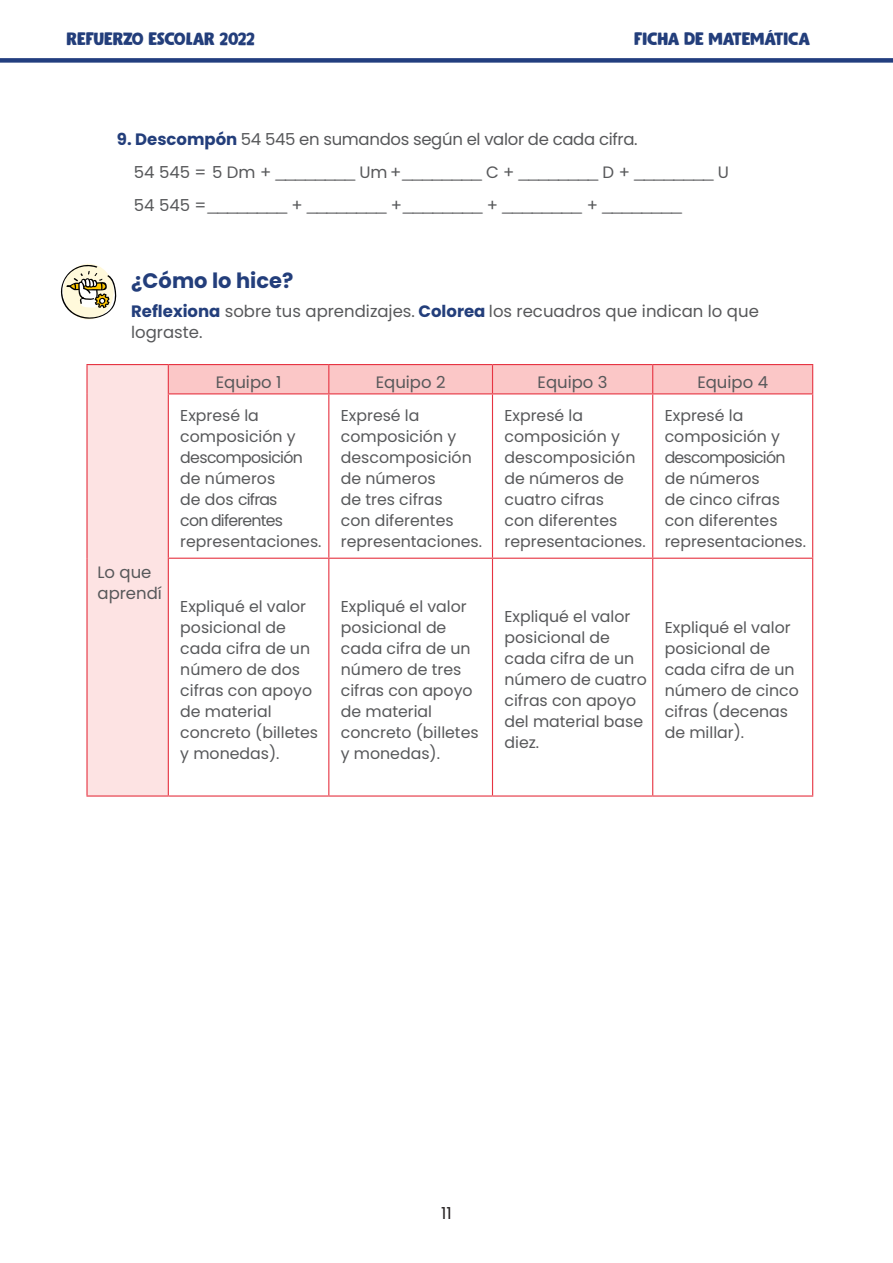
<style>
.page{position:relative;width:893px;height:1263px;background:#fff}
.page>*{position:absolute;margin:0;border:0;box-sizing:border-box;transform-origin:0 0}
.Cuerpo_de_texto_alin{font:700 21px "Poppins";color:#233e7b}
.t1{font:18px "Gumbo DEMO";color:#233e7b}
.Cuerpo_de_texto_alin-2{font:16.5px/21px "Poppins";color:#57585a}
.Cuerpo_de_texto_alin-3{font:16.5px "Gotham Rounded";color:#57585a}
.Cuerpo_de_texto_alin-4{font:16.5px "Poppins";letter-spacing:-.02em;color:#57585a}
.t2{font:16.5px "Poppins";color:#231f20}
.Cuerpo_de_texto_alin-5{font:15.75px/21px "Poppins";color:#57585a}
.s1{font-weight:700;color:#233e7b}
.s2{font-family:"Poppins"}
</style>
<div class="page">
<div style="left:0;top:58px;width:893px;height:5px;background:#223e7f"></div>
<div style="left:87px;top:365px;width:81px;height:431px;background:#fde3e3"></div>
<hr style="left:86px;top:795px;width:82px;height:2px;background:#e63442">
<hr style="left:168px;top:364px;width:161px;height:1px;background:#e63442">
<hr style="left:329px;top:364px;width:163px;height:1px;background:#e63442">
<hr style="left:492px;top:364px;width:161px;height:1px;background:#e63442">
<hr style="left:653px;top:364px;width:160px;height:1px;background:#e63442">
<hr style="left:328px;top:394px;width:1px;height:164px;background:#e63442">
<hr style="left:492px;top:394px;width:1px;height:164px;background:#e63442">
<hr style="left:652px;top:394px;width:1px;height:164px;background:#e63442">
<hr style="left:812px;top:394px;width:1px;height:164px;background:#e63442">
<hr style="left:168px;top:558px;width:161px;height:1px;background:#e63442">
<hr style="left:329px;top:558px;width:163px;height:1px;background:#e63442">
<hr style="left:328px;top:559px;width:1px;height:236px;background:#e63442">
<hr style="left:492px;top:558px;width:161px;height:1px;background:#e63442">
<hr style="left:492px;top:559px;width:1px;height:236px;background:#e63442">
<hr style="left:653px;top:558px;width:160px;height:1px;background:#e63442">
<hr style="left:652px;top:559px;width:1px;height:236px;background:#e63442">
<hr style="left:812px;top:559px;width:1px;height:236px;background:#e63442">
<hr style="left:168px;top:795px;width:161px;height:2px;background:#e63442">
<hr style="left:329px;top:795px;width:163px;height:2px;background:#e63442">
<hr style="left:492px;top:795px;width:161px;height:2px;background:#e63442">
<hr style="left:653px;top:795px;width:160px;height:2px;background:#e63442">
<hr style="left:86px;top:365px;width:2px;height:29px;background:#e63442">
<hr style="left:86px;top:394px;width:2px;height:164px;background:#e63442">
<hr style="left:86px;top:558px;width:2px;height:237px;background:#e63442">
<hr style="left:86px;top:364px;width:82px;height:1px;background:#e63442">
<svg style="left:168px;top:365px;width:645px;height:29px;background:#fac1c2"></svg>
<hr style="left:168px;top:394px;width:1px;height:164px;background:#e63442">
<hr style="left:168px;top:559px;width:1px;height:236px;background:#e63442">
<svg style="left:60px;top:264px;width:57px;height:55px"></svg>
<p class="t1" style="left:67px;top:29px;width:190px">REFUERZO ESCOLAR 2022</p>
<p class="t1" style="left:634px;top:29px;width:177px">FICHA DE MATEMÁTICA</p>
<p class="Cuerpo_de_texto_alin-4" style="left:117px;top:130px;width:522px"><span class="s1">9. Descompón</span> 54 545 en sumandos según el valor de cada cifra.</p>
<p class="Cuerpo_de_texto_alin-3" style="left:134px;top:161px;width:597px"><span class="s2">54 545 = 5 Dm +</span> ________ <span class="s2">Um +</span> ________ <span class="s2">C +</span> ________ <span class="s2">D +</span> ________ <span class="s2">U</span></p>
<p class="Cuerpo_de_texto_alin-3" style="left:134px;top:194px;width:549px"><span class="s2">54 545 =</span> ________ <span class="s2">+</span> ________ <span class="s2">+</span> ________ <span class="s2">+</span> ________ <span class="s2">+</span> ________</p>
<p class="Cuerpo_de_texto_alin" style="left:131px;top:269px;width:164px">¿Cómo lo hice?</p>
<p class="Cuerpo_de_texto_alin-2" style="left:131px;top:300px;width:629px"><span class="s1">Reflexiona</span> sobre tus aprendizajes. <span class="s1">Colorea</span> los recuadros que indican lo que lograste.</p>
<p class="Cuerpo_de_texto_alin-2" style="left:98px;top:562px;width:66px">Lo que aprendí</p>
<p class="Cuerpo_de_texto_alin-2" style="left:216px;top:372px;width:67px">Equipo 1</p>
<p class="Cuerpo_de_texto_alin-2" style="left:376px;top:372px;width:71px">Equipo 2</p>
<p class="Cuerpo_de_texto_alin-2" style="left:538px;top:372px;width:72px">Equipo 3</p>
<p class="Cuerpo_de_texto_alin-2" style="left:697px;top:372px;width:72px">Equipo 4</p>
<p class="Cuerpo_de_texto_alin-5" style="left:180px;top:405px;width:143px">Expresé la composición y descomposición de números<br>de dos cifras<br>con diferentes representaciones.</p>
<p class="Cuerpo_de_texto_alin-5" style="left:341px;top:405px;width:143px">Expresé la composición y descomposición de números<br>de tres cifras<br>con diferentes representaciones.</p>
<p class="Cuerpo_de_texto_alin-5" style="left:504px;top:405px;width:143px">Expresé la composición y descomposición de números de cuatro cifras<br>con diferentes representaciones.</p>
<p class="Cuerpo_de_texto_alin-5" style="left:665px;top:405px;width:143px">Expresé la composición y descomposición de números<br>de cinco cifras con diferentes representaciones.</p>
<p class="Cuerpo_de_texto_alin-5" style="left:180px;top:596px;width:139px">Expliqué el valor posicional de cada cifra de un número de dos cifras con apoyo de material concreto (billetes y monedas).</p>
<p class="Cuerpo_de_texto_alin-5" style="left:341px;top:596px;width:139px">Expliqué el valor posicional de cada cifra de un número de tres cifras con apoyo de material concreto (billetes y monedas).</p>
<p class="Cuerpo_de_texto_alin-5" style="left:504px;top:606px;width:144px">Expliqué el valor posicional de cada cifra de un número de cuatro cifras con apoyo del material base diez.</p>
<p class="Cuerpo_de_texto_alin-5" style="left:665px;top:617px;width:136px">Expliqué el valor posicional de cada cifra de un número de cinco cifras (decenas de millar).</p>
<p class="t2" style="left:441px;top:1203px;width:12px">11</p>
</div>
